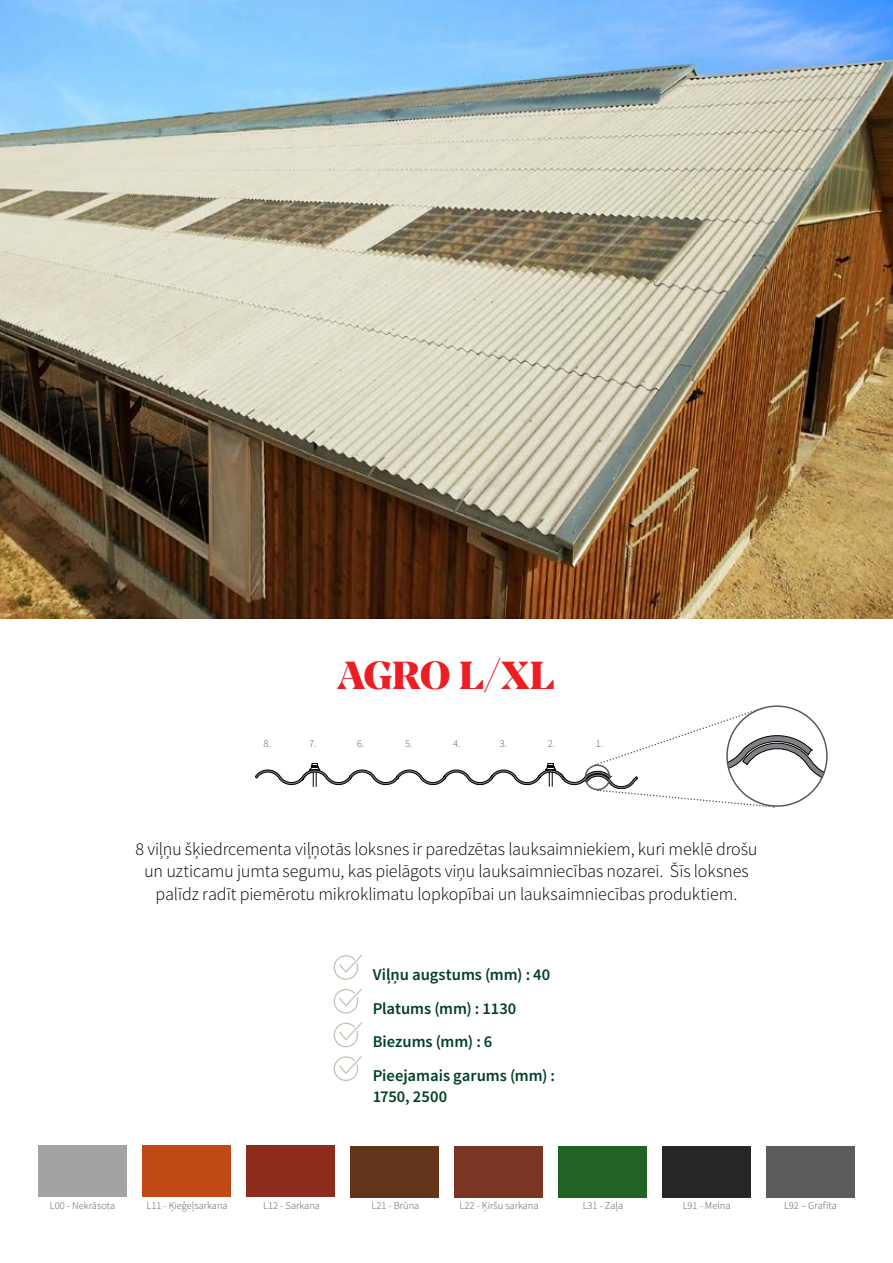
<style>
.page{position:relative;width:893px;height:1263px;background:#fff}
.page>*{position:absolute;margin:0;border:0;box-sizing:border-box;transform-origin:0 0}
.t1{font:800 39px "Manier";letter-spacing:-.01em;color:#ed1d24}
.t2{font:300 18px/22.5px "Source Sans Pro";letter-spacing:-.01em;color:#000;text-align:center}
.t3{font:600 16.5px/33.8px "Source Sans Pro";color:#004023}
.t4{font:10.5px "Source Sans Variable";color:#58595b}
</style>
<div class="page">
<img style="left:0;top:0;width:893px;height:619px">
<svg style="left:334px;top:955px;width:28px;height:25px"></svg>
<svg style="left:334px;top:988px;width:28px;height:25px"></svg>
<svg style="left:334px;top:1022px;width:28px;height:25px"></svg>
<svg style="left:334px;top:1056px;width:28px;height:25px"></svg>
<svg style="left:255px;top:707px;width:572px;height:101px"></svg>
<div style="left:38px;top:1146px;width:89px;height:51px;background:#a3a2a4"></div>
<div style="left:142px;top:1146px;width:89px;height:51px;background:#bf4a14"></div>
<div style="left:246px;top:1146px;width:89px;height:51px;background:#8c2c1c"></div>
<div style="left:454px;top:1146px;width:89px;height:51px;background:#7a3525"></div>
<div style="left:662px;top:1146px;width:89px;height:51px;background:#262626"></div>
<div style="left:350px;top:1146px;width:89px;height:51px;background:#63361c"></div>
<div style="left:558px;top:1146px;width:89px;height:51px;background:#216325"></div>
<div style="left:766px;top:1146px;width:89px;height:51px;background:#5c5c5c"></div>
<h1 class="t1" style="left:338px;top:652px;width:218px">AGRO L/XL</h1>
<p class="t4" style="left:263px;top:737px;width:9px">8.</p>
<p class="t4" style="left:309px;top:737px;width:9px">7.</p>
<p class="t4" style="left:357px;top:737px;width:9px">6.</p>
<p class="t4" style="left:405px;top:737px;width:9px">5.</p>
<p class="t4" style="left:453px;top:737px;width:9px">4.</p>
<p class="t4" style="left:500px;top:737px;width:9px">3.</p>
<p class="t4" style="left:548px;top:737px;width:9px">2.</p>
<p class="t4" style="left:596px;top:737px;width:9px">1.</p>
<p class="t2" style="left:136px;top:838px;width:623px">8 viļņu šķiedrcementa viļņotās loksnes ir paredzētas lauksaimniekiem, kuri meklē drošu un uzticamu jumta segumu, kas pielāgots viņu lauksaimniecības nozarei. Šīs loksnes palīdz radīt piemērotu mikroklimatu lopkopībai un lauksaimniecības produktiem.</p>
<p class="t3" style="left:373px;top:958px;width:184px">Viļņu augstums (mm) : 40<br>Platums (mm) : 1130<br>Biezums (mm) : 6<br>Pieejamais garums (mm) :</p>
<p class="t3" style="left:373px;top:1080px;width:76px">1750, 2500</p>
<p class="t4" style="left:50px;top:1199px;width:67px">L00 - Nekrāsota</p>
<p class="t4" style="left:146px;top:1199px;width:83px">L11 - Ķieģeļsarkana</p>
<p class="t4" style="left:263px;top:1199px;width:58px">L12 - Sarkana</p>
<p class="t4" style="left:371px;top:1199px;width:49px">L21 - Brūna</p>
<p class="t4" style="left:460px;top:1199px;width:81px">L22 - Ķiršu sarkana</p>
<p class="t4" style="left:583px;top:1199px;width:42px">L31 - Zaļa</p>
<p class="t4" style="left:683px;top:1199px;width:49px">L91 - Melna</p>
<p class="t4" style="left:784px;top:1199px;width:54px">L92 – Grafīta</p>
</div>
